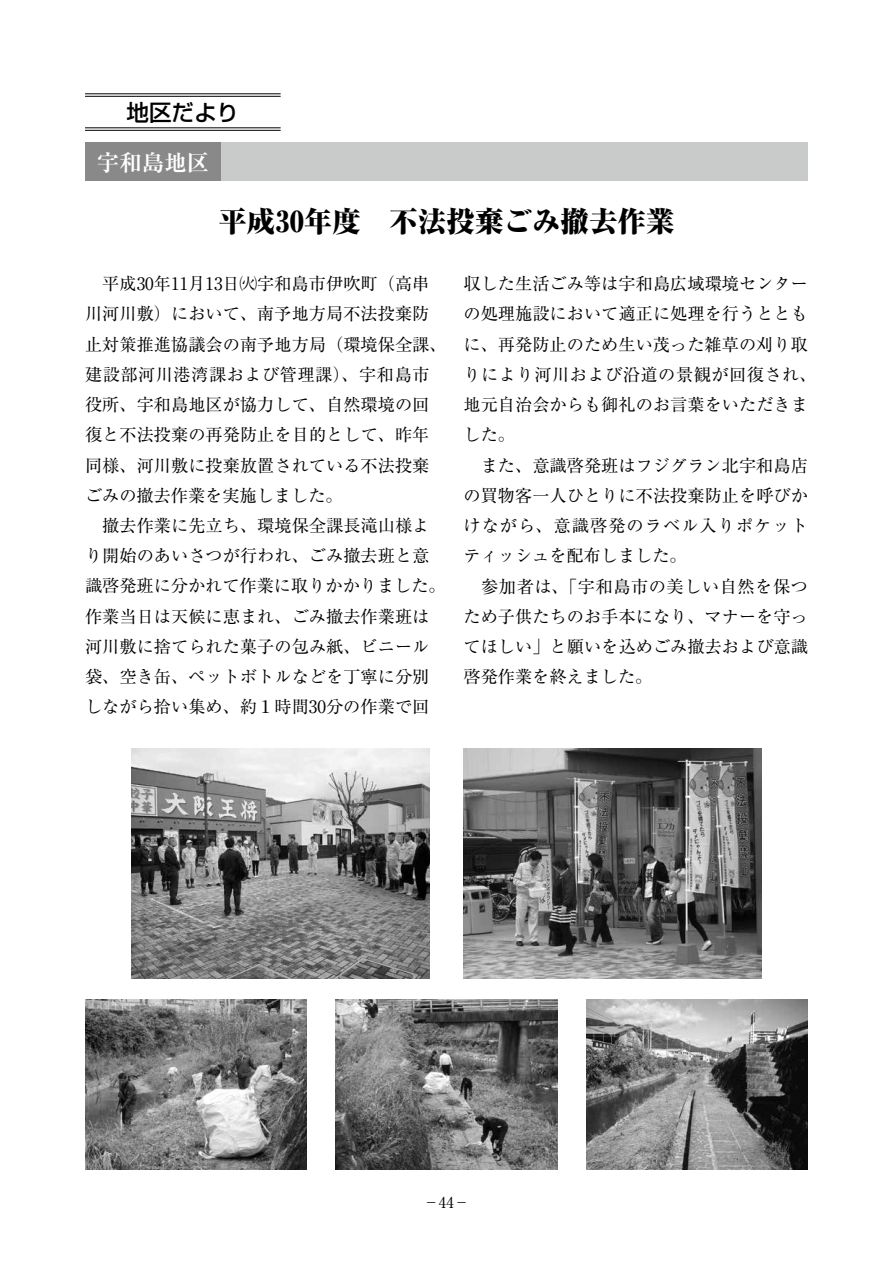
<style>
.page{position:relative;width:893px;height:1263px;background:#fff}
.page>*{position:absolute;margin:0;border:0;box-sizing:border-box;transform-origin:0 0}
.t1{font:800 expanded 28.5px "Ryumin Pr 5";color:#000}
.t2{font:700 22.5px "Ryumin Pr 5";color:#fff}
.t3{font:500 22.5px "Shin Go Pr 5";color:#000}
.t4{font:17.1px/30.3px "Ryumin Pr 5";letter-spacing:.005em;color:#000}
.t5{font:15px "Ryumin Pr 5";color:#000}
</style>
<div class="page">
<img style="left:85px;top:999px;width:221px;height:170px">
<img style="left:132px;top:748px;width:297px;height:230px">
<img style="left:463px;top:748px;width:298px;height:230px">
<img style="left:587px;top:999px;width:221px;height:170px">
<img style="left:336px;top:999px;width:221px;height:170px">
<div style="left:85px;top:143px;width:136px;height:38px;background:#898989"></div>
<div style="left:221px;top:143px;width:587px;height:38px;background:#c9caca"></div>
<hr style="left:85px;top:94px;width:196px;height:1px;background:#000">
<hr style="left:85px;top:96px;width:196px;height:1px;background:#000">
<hr style="left:85px;top:128px;width:196px;height:1px;background:#000">
<hr style="left:85px;top:130px;width:196px;height:1px;background:#000">
<h2 class="t3" style="left:127px;top:94px;width:114px">地区だより</h2>
<h2 class="t2" style="left:97px;top:144px;width:114px">宇和島地区</h2>
<h1 class="t1" style="left:218px;top:199px;width:457px">平成30年度　不法投棄ごみ撤去作業</h1>
<p class="t4" style="left:85px;top:267px;width:363px">　平成30年11月13日㈫宇和島市伊吹町（高串川河川敷）において、南予地方局不法投棄防止対策推進協議会の南予地方局（環境保全課、建設部河川港湾課および管理課）､宇和島市役所、宇和島地区が協力して、自然環境の回復と不法投棄の再発防止を目的として、昨年同様、河川敷に投棄放置されている不法投棄ごみの撤去作業を実施しました。<br>　撤去作業に先立ち、環境保全課長滝山様より開始のあいさつが行われ、ごみ撤去班と意識啓発班に分かれて作業に取りかかりました。作業当日は天候に恵まれ、ごみ撤去作業班は河川敷に捨てられた菓子の包み紙、ビニール袋、空き缶、ペットボトルなどを丁寧に分別しながら拾い集め、約１時間30分の作業で回</p>
<p class="t4" style="left:463px;top:267px;width:355px">収した生活ごみ等は宇和島広域環境センターの処理施設において適正に処理を行うとともに、再発防止のため生い茂った雑草の刈り取りにより河川および沿道の景観が回復され、地元自治会からも御礼のお言葉をいただきました。<br>　また、意識啓発班はフジグラン北宇和島店の買物客一人ひとりに不法投棄防止を呼びかけながら、意識啓発のラベル入りポケットティッシュを配布しました。<br>　参加者は、「宇和島市の美しい自然を保つため子供たちのお手本になり、マナーを守ってほしい」と願いを込めごみ撤去および意識啓発作業を終えました。</p>
<p class="t5" style="left:424px;top:1191px;width:46px">−44−</p>
</div>
